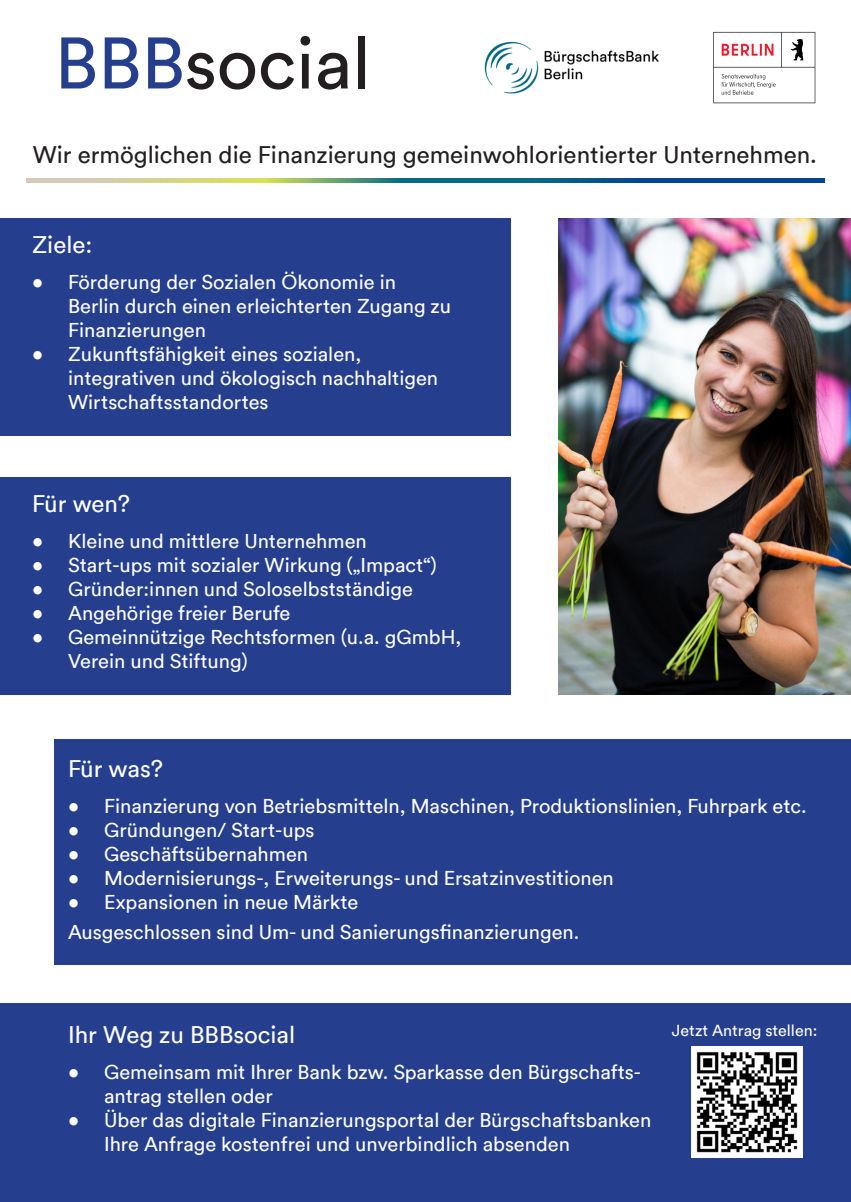
<style>
.page{position:relative;width:851px;height:1202px;background:#fff}
.page>*{position:absolute;margin:0;border:0;box-sizing:border-box;transform-origin:0 0}
.t1{font:72px "Circular";color:#231f20}
.t2{font:24px "Circular";color:#231f20}
.t3{font:24px "Circular";color:#fff}
.t4{font:20px/24px "Circular";color:#fff}
.t5{font:16px "Circular";color:#fff}
.s1{color:#253f8e}
</style>
<div class="page">
<div style="left:0;top:477px;width:510px;height:217px;background:#253f8e"></div>
<div style="left:0;top:1003px;width:850px;height:199px;background:#253f8e"></div>
<img style="left:27px;top:178px;width:797px;height:5px">
<img style="left:484px;top:41px;width:175px;height:53px">
<svg style="left:713px;top:32px;width:102px;height:71px"></svg>
<img style="left:691px;top:1046px;width:111px;height:111px">
<div style="left:0;top:219px;width:510px;height:217px;background:#253f8e"></div>
<div style="left:55px;top:739px;width:795px;height:226px;background:#253f8e"></div>
<img style="left:558px;top:218px;width:292px;height:476px">
<p class="t1" style="left:55px;top:15px;width:317px"><span class="s1">BBB</span>social</p>
<p class="t2" style="left:33px;top:138px;width:785px">Wir ermöglichen die Finanzierung gemeinwohlorientierter Unternehmen.</p>
<p class="t3" style="left:32px;top:229px;width:62px">Ziele:</p>
<p class="t4" style="left:68px;top:270px;width:384px;text-indent:-36px">• Förderung der Sozialen Ökonomie in<br>Berlin durch einen erleichterten Zugang zu<br>Finanzierungen</p>
<p class="t4" style="left:68px;top:342px;width:371px;text-indent:-36px">• Zukunftsfähigkeit eines sozialen, integrativen und ökologisch nachhaltigen<br>Wirtschaftsstandortes</p>
<p class="t3" style="left:32px;top:488px;width:99px">Für wen?</p>
<p class="t4" style="left:32px;top:528px;width:336px">• Kleine und mittlere Unternehmen</p>
<p class="t4" style="left:32px;top:552px;width:406px">• Start-ups mit sozialer Wirkung („Impact“)</p>
<p class="t4" style="left:32px;top:576px;width:382px">• Gründer:innen und Soloselbstständige</p>
<p class="t4" style="left:32px;top:600px;width:260px">• Angehörige freier Berufe</p>
<p class="t4" style="left:68px;top:624px;width:394px;text-indent:-36px">• Gemeinnützige Rechtsformen (u.a. gGmbH,<br>Verein und Stiftung)</p>
<p class="t3" style="left:68px;top:752px;width:97px">Für was?</p>
<p class="t4" style="left:68px;top:793px;width:740px">• Finanzierung von Betriebsmitteln, Maschinen, Produktionslinien, Fuhrpark etc.</p>
<p class="t4" style="left:68px;top:817px;width:248px">• Gründungen/ Start-ups</p>
<p class="t4" style="left:68px;top:841px;width:241px">• Geschäftsübernahmen</p>
<p class="t4" style="left:68px;top:865px;width:547px">• Modernisierungs-, Erweiterungs- und Ersatzinvestitionen</p>
<p class="t4" style="left:68px;top:889px;width:291px">• Expansionen in neue Märkte</p>
<p class="t4" style="left:68px;top:919px;width:512px">Ausgeschlossen sind Um- und Sanierungsfinanzierungen.</p>
<p class="t3" style="left:68px;top:1018px;width:229px">Ihr Weg zu BBBsocial</p>
<p class="t4" style="left:104px;top:1059px;width:538px;text-indent:-36px">• Gemeinsam mit Ihrer Bank bzw. Sparkasse den Bürgschafts&shy;antrag stellen oder</p>
<p class="t4" style="left:104px;top:1107px;width:548px;text-indent:-36px">• Über das digitale Finanzierungsportal der Bürgschaftsbanken<br>Ihre Anfrage kostenfrei und unverbindlich absenden</p>
<p class="t5" style="left:671px;top:1019px;width:147px">Jetzt Antrag stellen:</p>
</div>
